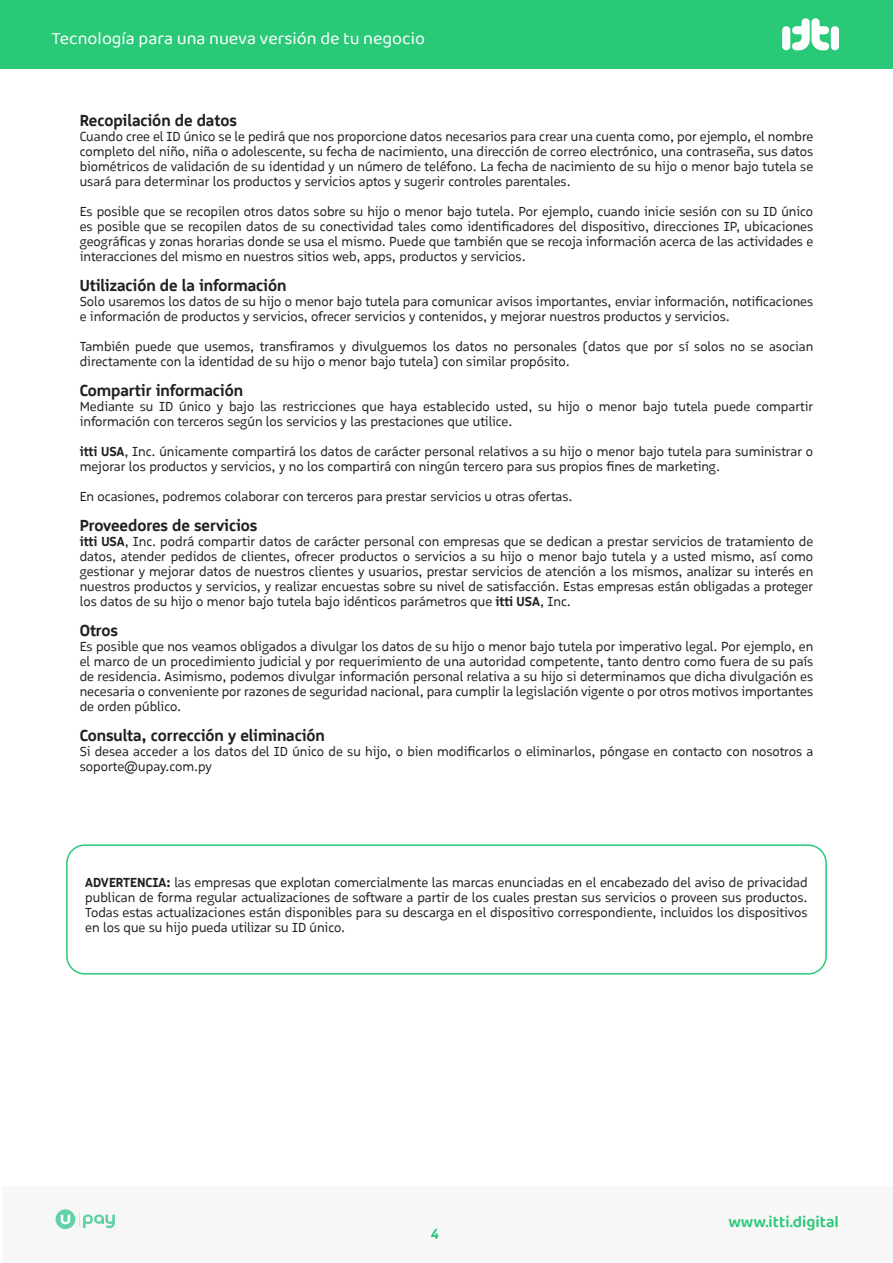
<style>
.page{position:relative;width:893px;height:1263px;background:#fff}
.page>*{position:absolute;margin:0;border:0;box-sizing:border-box;transform-origin:0 0}
.t1{font:18px "Baloo 2";color:#fff}
.t2{font:600 16.8px "Baloo 2";color:#29c978}
.t3{font:700 16.5px "Ueno Logical";color:#231f20}
.t4{font:700 15px "Ueno Logical";color:#29c978}
.t5{font:13.5px/15px "Ueno Logical";color:#231f20;text-align:justify}
.s1{font-weight:700}
</style>
<div class="page">
<div style="left:2px;top:1186px;width:891px;height:77px;background:#f7f7f7"></div>
<svg style="left:56px;top:1209px;width:59px;height:20px"></svg>
<div style="left:0;top:0;width:893px;height:69px;background:#29c978"></div>
<div style="left:782px;top:26px;width:8px;height:24px;background:#fff;border-radius:4px"></div>
<svg style="left:792px;top:18px;width:37px;height:32px"></svg>
<div style="left:831px;top:26px;width:8px;height:24px;background:#fff;border-radius:4px"></div>
<div style="left:66px;top:844px;width:761px;height:130px;border:2px solid #29c978;border-radius:18px"></div>
<h1 class="t1" style="left:52px;top:26px;width:375px">Tecnología para una nueva versión de tu negocio</h1>
<p class="t3" style="left:80px;top:111px;width:159px">Recopilación de datos</p>
<p class="t5" style="left:80px;top:129px;width:735px">Cuando cree el ID único se le pedirá que nos proporcione datos necesarios para crear una cuenta como, por ejemplo, el nombre completo del niño, niña o adolescente, su fecha de nacimiento, una dirección de correo electrónico, una contraseña, sus datos biométricos de validación de su identidad y un número de teléfono. La fecha de nacimiento de su hijo o menor bajo tutela se usará para determinar los productos y servicios aptos y sugerir controles parentales.</p>
<p class="t5" style="left:80px;top:204px;width:735px">Es posible que se recopilen otros datos sobre su hijo o menor bajo tutela. Por ejemplo, cuando inicie sesión con su ID único es posible que se recopilen datos de su conectividad tales como identificadores del dispositivo, direcciones IP, ubicaciones geográficas y zonas horarias donde se usa el mismo. Puede que también que se recoja información acerca de las actividades e interacciones del mismo en nuestros sitios web, apps, productos y servicios.</p>
<p class="t3" style="left:80px;top:276px;width:208px">Utilización de la información</p>
<p class="t5" style="left:80px;top:294px;width:735px">Solo usaremos los datos de su hijo o menor bajo tutela para comunicar avisos importantes, enviar información, notificaciones e información de productos y servicios, ofrecer servicios y contenidos, y mejorar nuestros productos y servicios.</p>
<p class="t5" style="left:80px;top:339px;width:735px">También puede que usemos, transfiramos y divulguemos los datos no personales (datos que por sí solos no se asocian directamente con la identidad de su hijo o menor bajo tutela) con similar propósito.</p>
<p class="t3" style="left:80px;top:381px;width:165px">Compartir información</p>
<p class="t5" style="left:80px;top:399px;width:735px">Mediante su ID único y bajo las restricciones que haya establecido usted, su hijo o menor bajo tutela puede compartir información con terceros según los servicios y las prestaciones que utilice.</p>
<p class="t5" style="left:80px;top:444px;width:735px"><span class="s1">itti USA</span>, Inc. únicamente compartirá los datos de carácter personal relativos a su hijo o menor bajo tutela para suministrar o mejorar los productos y servicios, y no los compartirá con ningún tercero para sus propios fines de marketing.</p>
<p class="t5" style="left:80px;top:489px;width:494px">En ocasiones, podremos colaborar con terceros para prestar servicios u otras ofertas.</p>
<p class="t3" style="left:80px;top:516px;width:179px">Proveedores de servicios</p>
<p class="t5" style="left:80px;top:534px;width:735px"><span class="s1">itti USA</span>, Inc. podrá compartir datos de carácter personal con empresas que se dedican a prestar servicios de tratamiento de datos, atender pedidos de clientes, ofrecer productos o servicios a su hijo o menor bajo tutela y a usted mismo, así como gestionar y mejorar datos de nuestros clientes y usuarios, prestar servicios de atención a los mismos, analizar su interés en nuestros productos y servicios, y realizar encuestas sobre su nivel de satisfacción. Estas empresas están obligadas a proteger los datos de su hijo o menor bajo tutela bajo idénticos parámetros que <span class="s1">itti USA</span>, Inc.</p>
<p class="t3" style="left:80px;top:621px;width:40px">Otros</p>
<p class="t5" style="left:80px;top:639px;width:735px">Es posible que nos veamos obligados a divulgar los datos de su hijo o menor bajo tutela por imperativo legal. Por ejemplo, en el marco de un procedimiento judicial y por requerimiento de una autoridad competente, tanto dentro como fuera de su país de residencia. Asimismo, podemos divulgar información personal relativa a su hijo si determinamos que dicha divulgación es necesaria o conveniente por razones de seguridad nacional, para cumplir la legislación vigente o por otros motivos importantes de orden público.</p>
<p class="t3" style="left:80px;top:726px;width:247px">Consulta, corrección y eliminación</p>
<p class="t5" style="left:80px;top:744px;width:735px">Si desea acceder a los datos del ID único de su hijo, o bien modificarlos o eliminarlos, póngase en contacto con nosotros a soporte@upay.com.py</p>
<p class="t5" style="left:85px;top:875px;width:724px"><span class="s1">ADVERTENCIA:</span> las empresas que explotan comercialmente las marcas enunciadas en el encabezado del aviso de privacidad publican de forma regular actualizaciones de software a partir de los cuales prestan sus servicios o proveen sus productos.<br>Todas estas actualizaciones están disponibles para su descarga en el dispositivo correspondiente, incluidos los dispositivos en los que su hijo pueda utilizar su ID único.</p>
<p class="t4" style="left:431px;top:1223px;width:10px">4</p>
<p class="t2" style="left:728px;top:1209px;width:112px">www.itti.digital</p>
</div>
